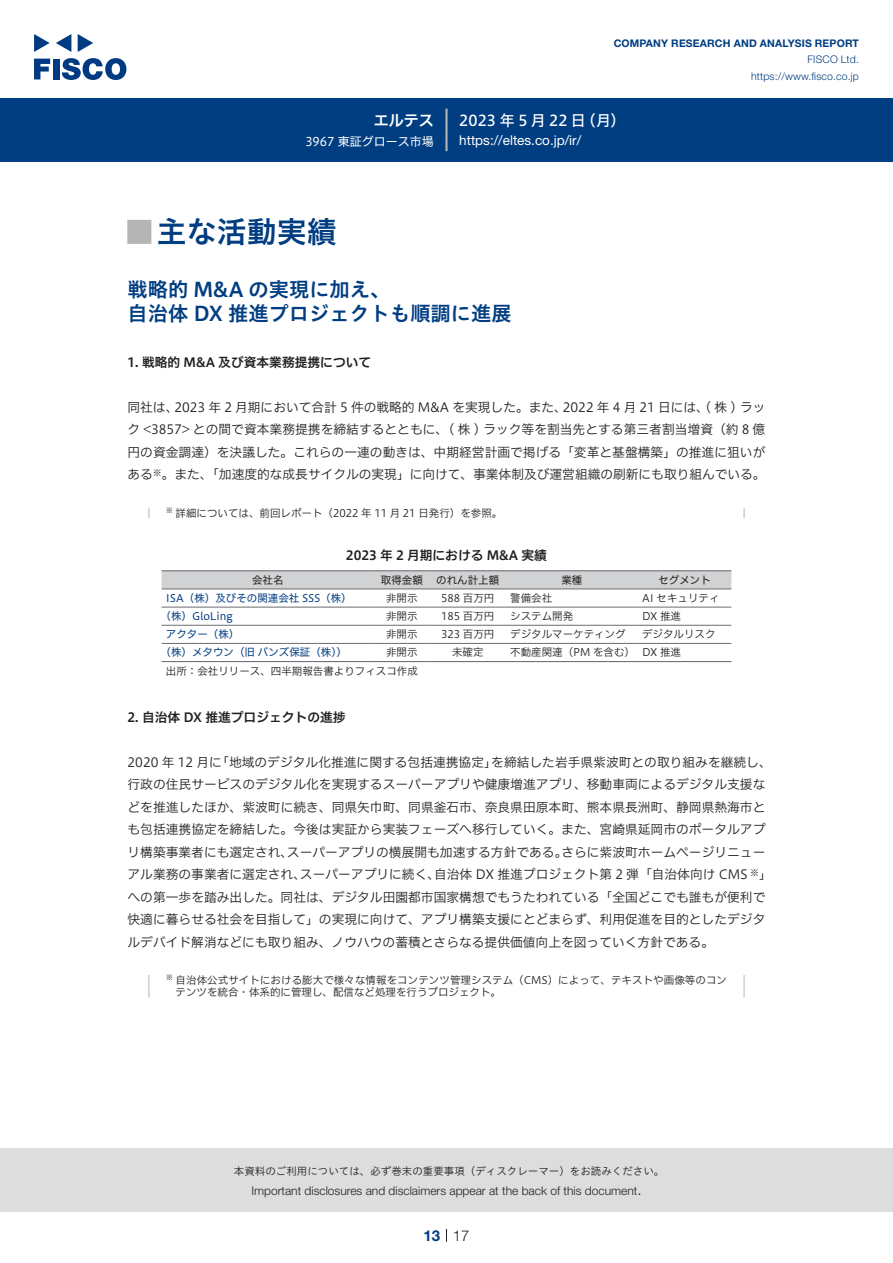
<style>
.page{position:relative;width:893px;height:1263px;background:#fff}
.page>*{position:absolute;margin:0;border:0;box-sizing:border-box;transform-origin:0 0}
.t1{font:30px "Hiragino UD Sans Std N W6";color:#003d81}
.t2{font:24px "Hiragino UD Sans Std N W6";color:#b5b5b6}
.t3{font:20.25px/24px "Hiragino UD Sans Std W6";color:#003d81}
.t4{font:15px "Hiragino UD Sans F Std N W5";letter-spacing:.21em;color:#fff}
.t5{font:15px "Hiragino UD Sans F Std N W6";color:#fff}
.t6{font:300 15px "Helvetica Neue LT Std";color:#231f20}
.t7{font:700 15px "Helvetica Neue LT Std";color:#003d81}
.t8{font:13.5px "Helvetica Neue LT Std";color:#fff}
.t9{font:12.75px/22.5px "Hiragino UD Sans F Std N W3";color:#231f20}
.t10{font:12.75px "Hiragino UD Sans F Std N W6";color:#231f20}
.t11{font:300 12px "Helvetica Neue LT Std";color:#231f20}
.t12{font:12px "Hiragino UD Sans F Std N W4";color:#fff}
.t13{font:10.5px "Hiragino UD Sans F Std N W3";color:#231f20}
.t14{font:10.5px "Hiragino UD Sans F Std N W4";color:#003d81}
.t15{font:10.5px "Hiragino UD Sans Std W3";color:#231f20}
.t16{font:700 10.5px "Helvetica Neue LT Std";letter-spacing:.015em;color:#003d81}
.t17{font:300 10.5px/16.5px "Helvetica Neue LT Std";letter-spacing:.015em;color:#003d81;text-align:right}
.t18{font:10.5px "Hiragino UD Sans F Std N W4";color:#231f20}
.t19{font:8.85px "Hiragino UD Sans F Std N W3";color:#231f20}
.t20{font:7.35px "Hiragino UD Sans F Std N W3";color:#231f20}
.s1{font-size:12.75px}
</style>
<div class="page">
<div style="left:0;top:1148px;width:893px;height:64px;background:#ddd"></div>
<svg style="left:34px;top:59px;width:16px;height:20px"></svg>
<div style="left:53px;top:59px;width:6px;height:20px;background:#003a83"></div>
<svg style="left:62px;top:58px;width:64px;height:22px"></svg>
<svg style="left:34px;top:34px;width:16px;height:18px"></svg>
<svg style="left:78px;top:34px;width:15px;height:18px"></svg>
<svg style="left:56px;top:34px;width:15px;height:18px"></svg>
<div style="left:0;top:98px;width:893px;height:64px;background:#003d81"></div>
<hr style="left:445px;top:109px;width:3px;height:42px;background:#b5b5b6">
<svg style="left:446px;top:1229px;width:1px;height:13px"></svg>
<svg style="left:148px;top:508px;width:2px;height:10px"></svg>
<svg style="left:743px;top:508px;width:2px;height:10px"></svg>
<svg style="left:162px;top:571px;width:569px;height:18px;background:#cccdcf"></svg>
<hr style="left:162px;top:589px;width:212px;height:1px;background:#6c6d70">
<hr style="left:374px;top:589px;width:55px;height:1px;background:#6c6d70">
<hr style="left:429px;top:589px;width:77px;height:1px;background:#6c6d70">
<hr style="left:506px;top:589px;width:132px;height:1px;background:#6c6d70">
<hr style="left:638px;top:589px;width:93px;height:1px;background:#6c6d70">
<hr style="left:162px;top:607px;width:212px;height:1px;background:#6c6d70">
<hr style="left:374px;top:607px;width:55px;height:1px;background:#6c6d70">
<hr style="left:429px;top:607px;width:77px;height:1px;background:#6c6d70">
<hr style="left:506px;top:607px;width:132px;height:1px;background:#6c6d70">
<hr style="left:638px;top:607px;width:93px;height:1px;background:#6c6d70">
<hr style="left:162px;top:625px;width:212px;height:1px;background:#6c6d70">
<hr style="left:374px;top:625px;width:55px;height:1px;background:#6c6d70">
<hr style="left:429px;top:625px;width:77px;height:1px;background:#6c6d70">
<hr style="left:506px;top:625px;width:132px;height:1px;background:#6c6d70">
<hr style="left:638px;top:625px;width:93px;height:1px;background:#6c6d70">
<hr style="left:162px;top:643px;width:212px;height:1px;background:#6c6d70">
<hr style="left:374px;top:643px;width:55px;height:1px;background:#6c6d70">
<hr style="left:429px;top:643px;width:77px;height:1px;background:#6c6d70">
<hr style="left:506px;top:643px;width:132px;height:1px;background:#6c6d70">
<hr style="left:638px;top:643px;width:93px;height:1px;background:#6c6d70">
<hr style="left:162px;top:570px;width:212px;height:1px;background:#6c6d70">
<hr style="left:374px;top:570px;width:55px;height:1px;background:#6c6d70">
<hr style="left:429px;top:570px;width:77px;height:1px;background:#6c6d70">
<hr style="left:506px;top:570px;width:132px;height:1px;background:#6c6d70">
<hr style="left:638px;top:570px;width:93px;height:1px;background:#6c6d70">
<hr style="left:162px;top:661px;width:212px;height:1px;background:#6c6d70">
<hr style="left:374px;top:661px;width:55px;height:1px;background:#6c6d70">
<hr style="left:429px;top:661px;width:77px;height:1px;background:#6c6d70">
<hr style="left:506px;top:661px;width:132px;height:1px;background:#6c6d70">
<hr style="left:638px;top:661px;width:93px;height:1px;background:#6c6d70">
<hr style="left:148px;top:975px;width:2px;height:22px;background:#d3d3d3">
<hr style="left:743px;top:975px;width:2px;height:22px;background:#d3d3d3">
<p class="t5" style="left:374px;top:109px;width:62px">エルテス</p>
<p class="t12" style="left:305px;top:132px;width:130px">3967 東証グロース市場</p>
<p class="t16" style="left:614px;top:37px;width:247px">COMPANY RESEARCH AND ANALYSIS REPORT</p>
<p class="t17" style="left:751px;top:51px;width:109px">FISCO Ltd. https://www.fisco.co j p.</p>
<p class="t4" style="left:581px;top:109px;width:46px">（月(</p>
<p class="t4" style="left:459px;top:109px;width:128px">2023年5月22日</p>
<p class="t8" style="left:459px;top:132px;width:123px">https://eltes. c o j p. /i r/</p>
<h1 class="t1" style="left:157px;top:209px;width:181px">主な活動実績</h1>
<h2 class="t2" style="left:128px;top:213px;width:25px">█</h2>
<h3 class="t3" style="left:128px;top:276px;width:386px">戦略的 M&amp;A の実現に加え、<br>自治体 DX 推進プロジェクトも順調に進展</h3>
<p class="t10" style="left:128px;top:352px;width:245px">1. 戦略的 M&amp;A 及び資本業務提携について</p>
<p class="t9" style="left:563px;top:395px;width:204px">2022 年 4 月 21 日には、( 株 ) ラッ</p>
<p class="t9" style="left:174px;top:395px;width:394px">2023 年 2 月期において合計 5 件の戦略的 M&amp;A を実現した。また、</p>
<p class="t9" style="left:128px;top:395px;width:52px">同社は、</p>
<p class="t9" style="left:128px;top:418px;width:639px">ク &lt;3857&gt; との間で資本業務提携を締結するとともに、( 株 ) ラック等を割当先とする第三者割当増資（約 8 億</p>
<p class="t9" style="left:128px;top:440px;width:639px">円の資金調達）を決議した。これらの一連の動きは、中期経営計画で掲げる「変革と基盤構築」の推進に狙いが</p>
<p class="t9" style="left:175px;top:463px;width:593px">また、「加速度的な成長サイクルの実現」に向けて、事業体制及び運営組織の刷新にも取り組んでいる。</p>
<p class="t9" style="left:128px;top:463px;width:27px">ある</p>
<p class="t19" style="left:153px;top:466px;width:23px">※<span class="s1">。</span></p>
<p class="t20" style="left:166px;top:504px;width:9px">※</p>
<p class="t13" style="left:176px;top:505px;width:328px">詳細については、前回レポート（2022 年 11 月 21 日発行）を参照。</p>
<p class="t10" style="left:346px;top:546px;width:203px">2023 年 2 月期における M&amp;A 実績</p>
<p class="t18" style="left:252px;top:572px;width:33px">会社名</p>
<p class="t18" style="left:381px;top:572px;width:43px">取得金額</p>
<p class="t18" style="left:436px;top:572px;width:64px">のれん計上額</p>
<p class="t18" style="left:561px;top:572px;width:22px">業種</p>
<p class="t18" style="left:658px;top:572px;width:54px">セグメント</p>
<p class="t14" style="left:166px;top:590px;width:187px">ISA（株）及びその関連会社 SSS（株）</p>
<p class="t13" style="left:386px;top:590px;width:33px">非開示</p>
<p class="t13" style="left:441px;top:590px;width:55px">588 百万円</p>
<p class="t13" style="left:510px;top:590px;width:43px">警備会社</p>
<p class="t13" style="left:642px;top:590px;width:79px">AI セキュリティ</p>
<p class="t14" style="left:161px;top:608px;width:74px">（株）GloLing</p>
<p class="t13" style="left:386px;top:608px;width:33px">非開示</p>
<p class="t13" style="left:441px;top:608px;width:55px">185 百万円</p>
<p class="t13" style="left:510px;top:608px;width:64px">システム開発</p>
<p class="t13" style="left:642px;top:608px;width:41px">DX 推進</p>
<p class="t14" style="left:166px;top:626px;width:75px">アクター（株）</p>
<p class="t13" style="left:386px;top:626px;width:33px">非開示</p>
<p class="t13" style="left:441px;top:626px;width:55px">323 百万円</p>
<p class="t13" style="left:510px;top:626px;width:117px">デジタルマーケティング</p>
<p class="t13" style="left:642px;top:626px;width:75px">デジタルリスク</p>
<p class="t14" style="left:161px;top:644px;width:188px">（株）メタウン（旧バンズ保証（株））</p>
<p class="t13" style="left:166px;top:663px;width:254px">出所：会社リリース、四半期報告書よりフィスコ作成</p>
<p class="t10" style="left:128px;top:707px;width:220px">2. 自治体 DX 推進プロジェクトの進捗</p>
<p class="t13" style="left:386px;top:645px;width:33px">非開示</p>
<p class="t13" style="left:452px;top:645px;width:33px">未確定</p>
<p class="t13" style="left:510px;top:645px;width:126px">不動産関連（PM を含む）</p>
<p class="t13" style="left:642px;top:645px;width:41px">DX 推進</p>
<p class="t9" style="left:216px;top:750px;width:282px">「地域のデジタル化推進に関する包括連携協定」</p>
<p class="t9" style="left:128px;top:750px;width:96px">2020 年 12 月に</p>
<p class="t9" style="left:128px;top:772px;width:639px">行政の住民サービスのデジタル化を実現するスーパーアプリや健康増進アプリ、移動車両によるデジタル支援な</p>
<p class="t9" style="left:128px;top:795px;width:639px">どを推進したほか、紫波町に続き、同県矢巾町、同県釜石市、奈良県田原本町、熊本県長洲町、静岡県熱海市と</p>
<p class="t9" style="left:128px;top:817px;width:639px">も包括連携協定を締結した。今後は実証から実装フェーズへ移行していく。また、宮崎県延岡市のポータルアプ</p>
<p class="t9" style="left:561px;top:840px;width:205px">さらに紫波町ホームページリニュー</p>
<p class="t9" style="left:491px;top:750px;width:282px">を締結した岩手県紫波町との取り組みを継続し、</p>
<p class="t9" style="left:287px;top:840px;width:282px">スーパーアプリの横展開も加速する方針である。</p>
<p class="t9" style="left:128px;top:840px;width:167px">リ構築事業者にも選定され、</p>
<p class="t9" style="left:300px;top:862px;width:142px">スーパーアプリに続く、</p>
<p class="t9" style="left:434px;top:862px;width:315px">自治体 DX 推進プロジェクト第 2 弾「自治体向け CMS</p>
<p class="t9" style="left:128px;top:862px;width:639px">アル業務の事業者に選定され、<br>への第一歩を踏み出した。同社は、デジタル田園都市国家構想でもうたわれている「全国どこでも誰もが便利で快適に暮らせる社会を目指して」の実現に向けて、アプリ構築支援にとどまらず、利用促進を目的としたデジタルデバイド解消などにも取り組み、ノウハウの蓄積とさらなる提供価値向上を図っていく方針である。</p>
<p class="t13" style="left:176px;top:972px;width:553px">自治体公式サイトにおける膨大で様々な情報をコンテンツ管理システム（CMS）によって、テキストや画像等のコン</p>
<p class="t19" style="left:750px;top:866px;width:10px">※</p>
<p class="t9" style="left:759px;top:862px;width:14px">「</p>
<p class="t20" style="left:166px;top:972px;width:9px">※</p>
<p class="t13" style="left:176px;top:984px;width:327px">テンツを統合・体系的に管理し、配信など処理を行うプロジェクト。</p>
<p class="t15" style="left:234px;top:1163px;width:432px">本資料のご利用については、必ず巻末の重要事項（ディスクレーマー）をお読みください。</p>
<p class="t6" style="left:637px;top:1180px;width:6px">.</p>
<p class="t11" style="left:251px;top:1183px;width:387px">Important disclosures and disclaimers appear at the back of this document</p>
<p class="t7" style="left:423px;top:1226px;width:18px">13</p>
<p class="t6" style="left:453px;top:1226px;width:18px">17</p>
</div>
